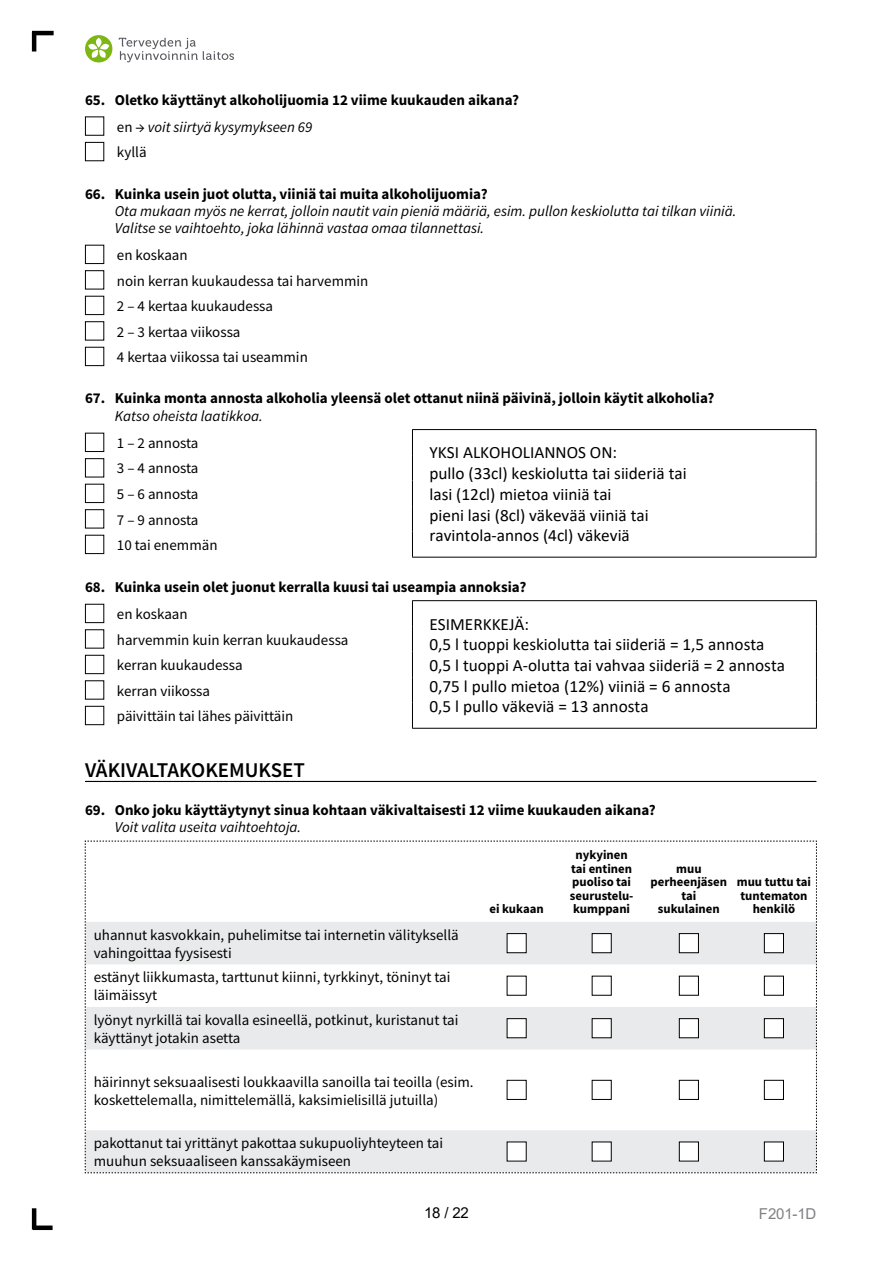
<style>
.page{position:relative;width:893px;height:1263px;background:#fff}
.page>*{position:absolute;margin:0;border:0;box-sizing:border-box;transform-origin:0 0}
.t1{font:600 21px "Source Sans Pro";color:#000}
.t2{font:17.25px/20.7px "Calibri";color:#000}
.t3{font:15px/25.5px "Source Sans Pro";color:#000}
.t4{font:700 15px/26.8px "Source Sans Pro";color:#000}
.t5{font:italic 15px/17.2px "Source Sans Pro";color:#000}
.t6{font:15px "Arial";letter-spacing:-.01em;color:#818084}
.t7{font:15px "Arial";color:#000}
.t8{font:700 12.75px/13.5px "Source Sans Pro";color:#000;text-align:center}
.s1{font-weight:400}
.s2{font-weight:400;font-style:italic}
</style>
<div class="page">
<hr style="left:32px;top:1208px;width:4px;height:21px;background:#000">
<div style="left:33px;top:1225px;width:20px;height:5px;background:#000"></div>
<hr style="left:32px;top:31px;width:22px;height:4px;background:#000">
<hr style="left:32px;top:32px;width:4px;height:20px;background:#000">
<div style="left:85px;top:35px;width:27px;height:27px;background:#7db713;border-radius:50%"></div>
<svg style="left:88px;top:38px;width:21px;height:20px"></svg>
<svg style="left:119px;top:38px;width:115px;height:24px"></svg>
<hr style="left:85px;top:781px;width:731px;height:1px;background:#000">
<div style="left:85px;top:116px;width:19px;height:20px;border:1px solid #000"></div>
<div style="left:85px;top:142px;width:19px;height:19px;border:1px solid #000"></div>
<div style="left:85px;top:245px;width:19px;height:19px;border:1px solid #000"></div>
<div style="left:85px;top:270px;width:19px;height:19px;border:1px solid #000"></div>
<div style="left:85px;top:296px;width:19px;height:19px;border:1px solid #000"></div>
<div style="left:85px;top:321px;width:19px;height:19px;border:1px solid #000"></div>
<div style="left:85px;top:347px;width:19px;height:19px;border:1px solid #000"></div>
<hr style="left:412px;top:429px;width:404px;height:1px;background:#000">
<svg style="left:412px;top:430px;width:1px;height:127px"></svg>
<svg style="left:816px;top:430px;width:1px;height:127px"></svg>
<hr style="left:412px;top:557px;width:404px;height:1px;background:#000">
<div style="left:85px;top:433px;width:19px;height:19px;border:1px solid #000"></div>
<div style="left:85px;top:458px;width:19px;height:19px;border:1px solid #000"></div>
<div style="left:85px;top:484px;width:19px;height:19px;border:1px solid #000"></div>
<div style="left:85px;top:509px;width:19px;height:19px;border:1px solid #000"></div>
<div style="left:85px;top:535px;width:19px;height:19px;border:1px solid #000"></div>
<hr style="left:412px;top:600px;width:405px;height:1px;background:#000">
<svg style="left:412px;top:601px;width:1px;height:127px"></svg>
<svg style="left:816px;top:601px;width:1px;height:127px"></svg>
<hr style="left:412px;top:728px;width:405px;height:1px;background:#000">
<div style="left:85px;top:604px;width:19px;height:19px;border:1px solid #000"></div>
<div style="left:85px;top:629px;width:19px;height:19px;border:1px solid #000"></div>
<div style="left:85px;top:655px;width:19px;height:19px;border:1px solid #000"></div>
<div style="left:85px;top:706px;width:19px;height:19px;border:1px solid #000"></div>
<svg style="left:85px;top:841px;width:732px;height:332px"></svg>
<div style="left:507px;top:933px;width:19px;height:20px;background:#fff"></div>
<div style="left:507px;top:933px;width:20px;height:20px;border:1px solid #000"></div>
<div style="left:592px;top:933px;width:19px;height:20px;background:#fff"></div>
<div style="left:592px;top:933px;width:20px;height:20px;border:1px solid #000"></div>
<div style="left:679px;top:933px;width:19px;height:20px;background:#fff"></div>
<div style="left:679px;top:933px;width:20px;height:20px;border:1px solid #000"></div>
<div style="left:764px;top:933px;width:19px;height:20px;background:#fff"></div>
<div style="left:764px;top:933px;width:20px;height:20px;border:1px solid #000"></div>
<div style="left:507px;top:976px;width:19px;height:19px;background:#fff"></div>
<div style="left:592px;top:976px;width:19px;height:19px;background:#fff"></div>
<div style="left:592px;top:976px;width:20px;height:20px;border:1px solid #000"></div>
<div style="left:679px;top:976px;width:19px;height:19px;background:#fff"></div>
<div style="left:679px;top:976px;width:20px;height:20px;border:1px solid #000"></div>
<div style="left:764px;top:976px;width:19px;height:19px;background:#fff"></div>
<div style="left:764px;top:976px;width:20px;height:20px;border:1px solid #000"></div>
<div style="left:507px;top:1019px;width:19px;height:19px;background:#fff"></div>
<div style="left:592px;top:1019px;width:19px;height:19px;background:#fff"></div>
<div style="left:592px;top:1018px;width:20px;height:20px;border:1px solid #000"></div>
<div style="left:679px;top:1019px;width:19px;height:19px;background:#fff"></div>
<div style="left:679px;top:1018px;width:20px;height:20px;border:1px solid #000"></div>
<div style="left:764px;top:1019px;width:19px;height:19px;background:#fff"></div>
<div style="left:764px;top:1018px;width:20px;height:20px;border:1px solid #000"></div>
<div style="left:507px;top:1080px;width:19px;height:19px;background:#fff"></div>
<div style="left:507px;top:1080px;width:20px;height:20px;border:1px solid #000"></div>
<div style="left:592px;top:1080px;width:19px;height:19px;background:#fff"></div>
<div style="left:592px;top:1080px;width:20px;height:20px;border:1px solid #000"></div>
<div style="left:679px;top:1080px;width:19px;height:19px;background:#fff"></div>
<div style="left:679px;top:1080px;width:20px;height:20px;border:1px solid #000"></div>
<div style="left:764px;top:1080px;width:19px;height:19px;background:#fff"></div>
<div style="left:764px;top:1080px;width:20px;height:20px;border:1px solid #000"></div>
<div style="left:507px;top:1142px;width:19px;height:19px;background:#fff"></div>
<div style="left:592px;top:1142px;width:19px;height:19px;background:#fff"></div>
<div style="left:679px;top:1142px;width:19px;height:19px;background:#fff"></div>
<div style="left:679px;top:1141px;width:20px;height:20px;border:1px solid #000"></div>
<div style="left:764px;top:1142px;width:19px;height:19px;background:#fff"></div>
<div style="left:764px;top:1141px;width:20px;height:20px;border:1px solid #000"></div>
<p class="t4" style="left:117px;top:86px;width:404px;text-indent:-32px">65. Oletko käyttänyt alkoholijuomia 12 viime kuukauden aikana? <span class="s1">en →</span> <span class="s2">voit siirtyä kysymykseen 69</span></p>
<p class="t3" style="left:117px;top:139px;width:31px">kyllä</p>
<p class="t4" style="left:85px;top:180px;width:404px">66. Kuinka usein juot olutta, viiniä tai muita alkoholijuomia?</p>
<p class="t5" style="left:115px;top:202px;width:623px">Ota mukaan myös ne kerrat, jolloin nautit vain pieniä määriä, esim. pullon keskiolutta tai tilkan viiniä.<br>Valitse se vaihtoehto, joka lähinnä vastaa omaa tilannettasi.</p>
<p class="t3" style="left:117px;top:242px;width:253px">en koskaan<br>noin kerran kuukaudessa tai harvemmin<br>2 – 4 kertaa kuukaudessa<br>2 – 3 kertaa viikossa<br>4 kertaa viikossa tai useammin</p>
<p class="t4" style="left:85px;top:385px;width:631px">67. Kuinka monta annosta alkoholia yleensä olet ottanut niinä päivinä, jolloin käytit alkoholia?</p>
<p class="t5" style="left:115px;top:407px;width:150px">Katso oheista laatikkoa.</p>
<p class="t3" style="left:117px;top:430px;width:83px">1 – 2 annosta</p>
<p class="t2" style="left:429px;top:442px;width:259px">YKSI ALKOHOLIANNOS ON:<br>pullo (33cl) keskiolutta tai siideriä tai lasi (12cl) mietoa viiniä tai<br>pieni lasi (8cl) väkevää viiniä tai ravintola-annos (4cl) väkeviä</p>
<p class="t3" style="left:117px;top:456px;width:102px">3 – 4 annosta<br>5 – 6 annosta<br>7 – 9 annosta<br>10 tai enemmän</p>
<p class="t4" style="left:85px;top:573px;width:443px">68. Kuinka usein olet juonut kerralla kuusi tai useampia annoksia?</p>
<p class="t3" style="left:117px;top:601px;width:72px">en koskaan</p>
<p class="t2" style="left:429px;top:613px;width:357px">ESIMERKKEJÄ:<br>0,5 l tuoppi keskiolutta tai siideriä = 1,5 annosta 0,5 l tuoppi A-olutta tai vahvaa siideriä = 2 annosta 0,75 l pullo mietoa (12%) viiniä = 6 annosta<br>0,5 l pullo väkeviä = 13 annosta</p>
<p class="t3" style="left:117px;top:627px;width:233px">harvemmin kuin kerran kuukaudessa kerran kuukaudessa<br>kerran viikossa<br>päivittäin tai lähes päivittäin</p>
<h1 class="t1" style="left:85px;top:756px;width:221px">VÄKIVALTAKOKEMUKSET</h1>
<p class="t4" style="left:85px;top:796px;width:572px">69. Onko joku käyttäytynyt sinua kohtaan väkivaltaisesti 12 viime kuukauden aikana?</p>
<p class="t5" style="left:115px;top:819px;width:188px">Voit valita useita vaihtoehtoja.</p>
<p class="t3" style="left:94px;top:926px;width:367px;line-height:18px">uhannut kasvokkain, puhelimitse tai internetin välityksellä vahingoittaa fyysisesti</p>
<p class="t3" style="left:94px;top:968px;width:358px;line-height:18px">estänyt liikkumasta, tarttunut kiinni, tyrkkinyt, töninyt tai läimäissyt</p>
<p class="t3" style="left:94px;top:1011px;width:366px;line-height:18px">lyönyt nyrkillä tai kovalla esineellä, potkinut, kuristanut tai käyttänyt jotakin asetta</p>
<p class="t3" style="left:94px;top:1072px;width:381px;line-height:18px">häirinnyt seksuaalisesti loukkaavilla sanoilla tai teoilla (esim. koskettelemalla, nimittelemällä, kaksimielisillä jutuilla)</p>
<p class="t3" style="left:94px;top:1134px;width:351px;line-height:18px">pakottanut tai yrittänyt pakottaa sukupuoliyhteyteen tai muuhun seksuaaliseen kanssakäymiseen</p>
<p class="t8" style="left:489px;top:902px;width:56px">ei kukaan</p>
<p class="t8" style="left:570px;top:848px;width:65px">nykyinen tai entinen puoliso tai seurustelu&shy;kumppani</p>
<p class="t8" style="left:651px;top:862px;width:78px">muu perheenjäsen tai sukulainen</p>
<p class="t8" style="left:737px;top:875px;width:76px">muu tuttu tai tuntematon henkilö</p>
<p class="t7" style="left:424px;top:1203px;width:46px">18 / 22</p>
<p class="t6" style="left:759px;top:1203px;width:59px">F201-1D</p>
</div>
